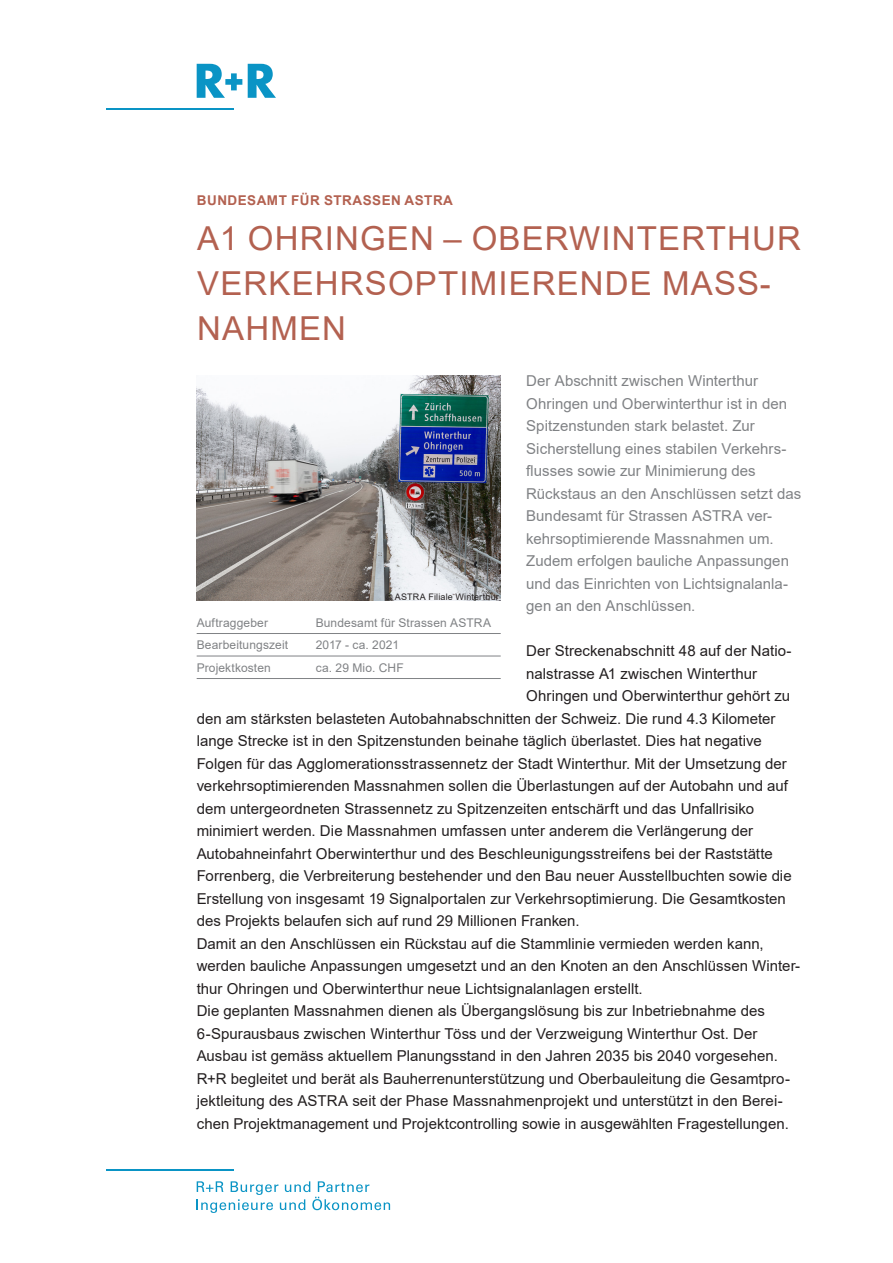
<style>
.page{position:relative;width:893px;height:1263px;background:#fff}
.page>*{position:absolute;margin:0;border:0;box-sizing:border-box;transform-origin:0 0}
.Titel{font:33px/45px "Arial";letter-spacing:.035em;color:#b36150}
.Grundtext{font:15px/22.5px "Arial";letter-spacing:.005em;color:#231f20}
.Lead{font:15px/22.5px "Arial";letter-spacing:.005em;color:#808285}
.Spitzmarke{font:700 13.5px "Arial";letter-spacing:.035em;color:#b36150}
.t1{font:12px "Arial";letter-spacing:.01em;color:#808285}
.Grundtext-2{font:9px "Arial";letter-spacing:.02em;color:#231f20}
</style>
<div class="page">
<hr style="left:106px;top:108px;width:128px;height:2px;background:#0a94c5">
<svg style="left:248px;top:64px;width:28px;height:34px"></svg>
<svg style="left:197px;top:64px;width:45px;height:34px"></svg>
<svg style="left:197px;top:1181px;width:193px;height:32px"></svg>
<hr style="left:106px;top:1169px;width:128px;height:2px;background:#0a94c5">
<img style="left:197px;top:375px;width:304px;height:226px">
<hr style="left:197px;top:633px;width:304px;height:1px;background:#808285">
<hr style="left:197px;top:656px;width:304px;height:1px;background:#808285">
<hr style="left:197px;top:678px;width:304px;height:1px;background:#808285">
<p class="Spitzmarke" style="left:197px;top:190px;width:258px">BUNDESAMT FÜR STRASSEN ASTRA</p>
<p class="Titel" style="left:197px;top:215px;width:605px">A1 OHRINGEN – OBERWINTERTHUR</p>
<p class="Titel" style="left:197px;top:260px;width:575px">VERKEHRSOPTIMIERENDE MASS-<br>NAHMEN</p>
<p class="Lead" style="left:526px;top:369px;width:276px">Der Abschnitt zwischen Winterthur Ohringen und Oberwinterthur ist in den Spitzenstunden stark belastet. Zur Sicherstellung eines stabilen Verkehrs&shy;flusses sowie zur Minimierung des Rückstaus an den Anschlüssen setzt das Bundesamt für Strassen ASTRA ver&shy;kehrsoptimierende Massnahmen um.<br>Zudem erfolgen bauliche Anpassungen und das Einrichten von Lichtsignalanla&shy;gen an den Anschlüssen.</p>
<p class="Grundtext" style="left:526px;top:639px;width:267px">Der Streckenabschnitt 48 auf der Natio-</p>
<p class="Grundtext" style="left:526px;top:662px;width:232px">nalstrasse A1 zwischen Winterthur</p>
<p class="Grundtext" style="left:526px;top:684px;width:266px">Ohringen und Oberwinterthur gehört zu</p>
<p class="Grundtext" style="left:197px;top:707px;width:580px">den am stärksten belasteten Autobahnabschnitten der Schweiz. Die rund 4.3 Kilometer</p>
<p class="Grundtext" style="left:197px;top:729px;width:567px">lange Strecke ist in den Spitzenstunden beinahe täglich überlastet. Dies hat negative</p>
<p class="Grundtext" style="left:197px;top:752px;width:592px">Folgen für das Agglomerationsstrassennetz der Stadt Winterthur. Mit der Umsetzung der</p>
<p class="Grundtext" style="left:197px;top:774px;width:593px">verkehrsoptimierenden Massnahmen sollen die Überlastungen auf der Autobahn und auf</p>
<p class="Grundtext" style="left:197px;top:797px;width:559px">dem untergeordneten Strassennetz zu Spitzenzeiten entschärft und das Unfallrisiko</p>
<p class="Grundtext" style="left:197px;top:819px;width:558px">minimiert werden. Die Massnahmen umfassen unter anderem die Verlängerung der</p>
<p class="Grundtext" style="left:197px;top:842px;width:578px">Autobahneinfahrt Oberwinterthur und des Beschleunigungsstreifens bei der Raststätte</p>
<p class="Grundtext" style="left:197px;top:864px;width:597px">Forrenberg, die Verbreiterung bestehender und den Bau neuer Ausstellbuchten sowie die</p>
<p class="Grundtext" style="left:197px;top:887px;width:591px">Erstellung von insgesamt 19 Signalportalen zur Verkehrsoptimierung. Die Gesamtkosten</p>
<p class="Grundtext" style="left:197px;top:909px;width:384px">des Projekts belaufen sich auf rund 29 Millionen Franken.</p>
<p class="Grundtext" style="left:197px;top:932px;width:605px">Damit an den Anschlüssen ein Rückstau auf die Stammlinie vermieden werden kann, werden bauliche Anpassungen umgesetzt und an den Knoten an den Anschlüssen Winter&shy;thur Ohringen und Oberwinterthur neue Lichtsignalanlagen erstellt.</p>
<p class="Grundtext" style="left:197px;top:999px;width:583px">Die geplanten Massnahmen dienen als Übergangslösung bis zur Inbetriebnahme des<br>6-Spurausbaus zwischen Winterthur Töss und der Verzweigung Winterthur Ost. Der<br>Ausbau ist gemäss aktuellem Planungsstand in den Jahren 2035 bis 2040 vorgesehen.</p>
<p class="Grundtext" style="left:197px;top:1067px;width:595px">R+R begleitet und berät als Bauherrenunterstützung und Oberbauleitung die Gesamtpro&shy;jektleitung des ASTRA seit der Phase Massnahmenprojekt und unterstützt in den Berei&shy;chen Projektmanagement und Projektcontrolling sowie in ausgewählten Fragestellungen.</p>
<p class="Grundtext-2" style="left:386px;top:590px;width:115px">© ASTRA Filiale Winterthur</p>
<p class="t1" style="left:197px;top:614px;width:73px">Auftraggeber</p>
<p class="t1" style="left:316px;top:614px;width:177px">Bundesamt für Strassen ASTRA</p>
<p class="t1" style="left:197px;top:636px;width:93px">Bearbeitungszeit</p>
<p class="t1" style="left:316px;top:636px;width:85px">2017 - ca. 2021</p>
<p class="t1" style="left:197px;top:659px;width:76px">Projektkosten</p>
<p class="t1" style="left:316px;top:659px;width:90px">ca. 29 Mio. CHF</p>
</div>
